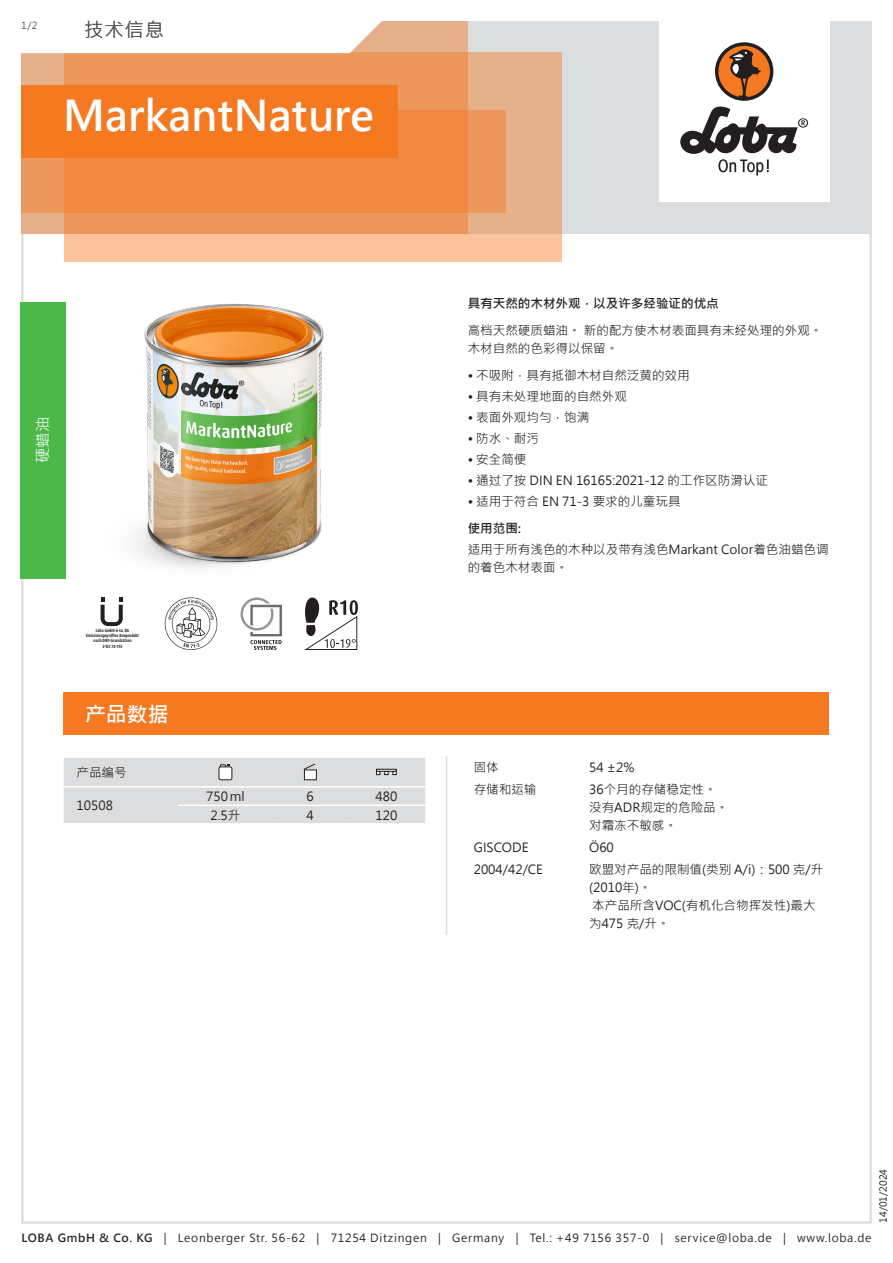
<style>
.page{position:relative;width:893px;height:1263px;background:#fff}
.page>*{position:absolute;margin:0;border:0;box-sizing:border-box;transform-origin:0 0}
.Produktname_weiss{font:700 41.85px "Microsoft Jheng Hei";color:#fff}
.Abschnitt{font:700 20.85px "Microsoft Jheng Hei";color:#fff}
.TI{font:19.5px "Microsoft Jheng Hei";color:#57585a}
.Produktart_Oel-Veredelung{font:15.3px "Microsoft Jheng Hei";color:#fff}
.Text{font:12.6px/18px "Microsoft Jheng Hei";color:#231f20}
.Text_ohne_Silbentrennung{font:12.6px/18px "Microsoft Jheng Hei";color:#231f20}
.Text_Bold{font:700 12.6px "Microsoft Jheng Hei";color:#231f20}
.Text_Medium{font:12.6px "Microsoft Jheng Hei";color:#231f20}
.Text_zentriert{font:12.6px "Microsoft Jheng Hei";color:#231f20}
.Text_Großbuchstaben{font:12.6px "Microsoft Jheng Hei";color:#231f20}
.t1{font:11.25px "Microsoft Jheng Hei";letter-spacing:.065em;color:#231f20}
.t2{font:9.75px "Microsoft Jheng Hei";color:#231f20}
.t3{font:9.75px "Microsoft Jheng Hei";color:#57585a}
.t4{font:700 4.5px/5.2px "Dax Pro";color:#231f20;text-align:center;scale:.82 1}
.s1{font-weight:700}
</style>
<div class="page">
<hr style="left:446px;top:756px;width:1px;height:178px;background:#dcdddf">
<svg style="left:64px;top:757px;width:361px;height:67px;background:#dddee0"></svg>
<div style="left:376px;top:769px;width:21px;height:2px;border:1px solid #231f20"></div>
<div style="left:64px;top:692px;width:765px;height:43px;background:#f47921"></div>
<svg style="left:101px;top:597px;width:22px;height:29px"></svg>
<svg style="left:165px;top:597px;width:52px;height:53px"></svg>
<svg style="left:241px;top:597px;width:41px;height:53px"></svg>
<svg style="left:304px;top:597px;width:54px;height:53px"></svg>
<img style="left:134px;top:303px;width:190px;height:266px">
<div style="left:20px;top:302px;width:46px;height:276px;background:#4cb848"></div>
<div style="left:21px;top:21px;width:851px;height:213px;background:#dcdddf"></div>
<div style="left:659px;top:0;width:170px;height:202px;background:#fff"></div>
<svg style="left:680px;top:106px;width:128px;height:70px"></svg>
<div style="left:715px;top:42px;width:58px;height:59px;background:#231f20;border-radius:50%"></div>
<svg style="left:718px;top:45px;width:52px;height:52px"></svg>
<div style="left:64px;top:52px;width:497px;height:209px;background:linear-gradient(to right,#fec79f,#efb992)"></div>
<div style="left:21px;top:111px;width:485px;height:102px;background:#ec975b"></div>
<svg style="left:21px;top:21px;width:447px;height:213px;background:#ed9151"></svg>
<svg style="left:21px;top:21px;width:411px;height:34px;background:#faede4"></svg>
<div style="left:21px;top:85px;width:377px;height:72px;background:#f47921"></div>
<p class="t3" style="left:21px;top:19px;width:18px">1/2</p>
<p class="TI" style="left:84px;top:17px;width:82px">技术信息</p>
<p class="Produktname_weiss" style="left:63px;top:90px;width:312px">MarkantNature</p>
<p class="Produktart_Oel-Veredelung" style="left:33px;top:463px;width:48px;rotate:-90deg">硬蜡油</p>
<p class="t4" style="left:86px;top:628px;width:66px">Loba GmbH &amp; Co. KG<br>Emissionsgeprüftes Bauprodukt nach DIBt-Grundsätzen<br>Z-157.10-193</p>
<p class="Abschnitt" style="left:85px;top:701px;width:85px">产品数据</p>
<p class="Text_Großbuchstaben" style="left:77px;top:764px;width:52px">产品编号</p>
<p class="Text" style="left:77px;top:797px;width:38px">10508</p>
<p class="Text_zentriert" style="left:206px;top:788px;width:40px">750ml</p>
<p class="Text_zentriert" style="left:306px;top:788px;width:9px">6</p>
<p class="Text_zentriert" style="left:375px;top:788px;width:23px">480</p>
<p class="Text_zentriert" style="left:210px;top:807px;width:32px">2.5升</p>
<p class="Text_zentriert" style="left:306px;top:807px;width:9px">4</p>
<p class="Text_zentriert" style="left:375px;top:807px;width:23px">120</p>
<p class="Text_Bold" style="left:468px;top:295px;width:253px">具有天然的木材外观，以及许多经验证的优点</p>
<p class="Text" style="left:468px;top:322px;width:356px">高档天然硬质蜡油。 新的配方使木材表面具有未经处理的外观。木材自然的色彩得以保留。</p>
<p class="Text" style="left:468px;top:367px;width:223px">• 不吸附，具有抵御木材自然泛黄的效用</p>
<p class="Text" style="left:468px;top:388px;width:161px">• 具有未处理地面的自然外观</p>
<p class="Text" style="left:468px;top:409px;width:123px">• 表面外观均匀，饱满</p>
<p class="Text" style="left:468px;top:429px;width:73px">• 防水、耐污</p>
<p class="Text" style="left:468px;top:450px;width:60px">• 安全简便</p>
<p class="Text" style="left:468px;top:471px;width:302px">• 通过了按 DIN EN 16165:2021-12 的工作区防滑认证</p>
<p class="Text" style="left:468px;top:492px;width:214px">• 适用于符合 EN 71-3 要求的儿童玩具</p>
<p class="Text_Bold" style="left:468px;top:521px;width:55px">使用范围:</p>
<p class="Text" style="left:468px;top:541px;width:362px">适用于所有浅色的木种以及带有浅色Markant Color着色油蜡色调的着色木材表面。</p>
<p class="Text_Medium" style="left:474px;top:760px;width:27px">固体</p>
<p class="Text_ohne_Silbentrennung" style="left:589px;top:759px;width:47px">54 ±2%</p>
<p class="Text_Medium" style="left:474px;top:782px;width:64px">存储和运输</p>
<p class="Text_ohne_Silbentrennung" style="left:589px;top:781px;width:129px">36个月的存储稳定性。</p>
<p class="Text_ohne_Silbentrennung" style="left:589px;top:799px;width:141px">没有ADR规定的危险品。</p>
<p class="Text_ohne_Silbentrennung" style="left:589px;top:817px;width:89px">对霜冻不敏感。</p>
<p class="Text_Medium" style="left:474px;top:840px;width:56px">GISCODE</p>
<p class="Text_ohne_Silbentrennung" style="left:589px;top:839px;width:26px">Ö60</p>
<p class="Text_Medium" style="left:474px;top:862px;width:71px">2004/42/CE</p>
<p class="Text_ohne_Silbentrennung" style="left:589px;top:861px;width:236px">欧盟对产品的限制值(类别 A/i)：500 克/升(2010年)。</p>
<p class="Text_ohne_Silbentrennung" style="left:589px;top:897px;width:228px">本产品所含VOC(有机化合物挥发性)最大为475 克/升。</p>
<p class="t1" style="left:22px;top:1231px;width:851px"><span class="s1">LOBA GmbH &amp; Co. KG</span> | Leonberger Str. 56-62 | 71254 Ditzingen | Germany | Tel.: +49 7156 357-0 | service@loba.de | www.loba.de</p>
<p class="t2" style="left:877px;top:1222px;width:55px;rotate:-90deg">14/01/2024</p>
</div>
